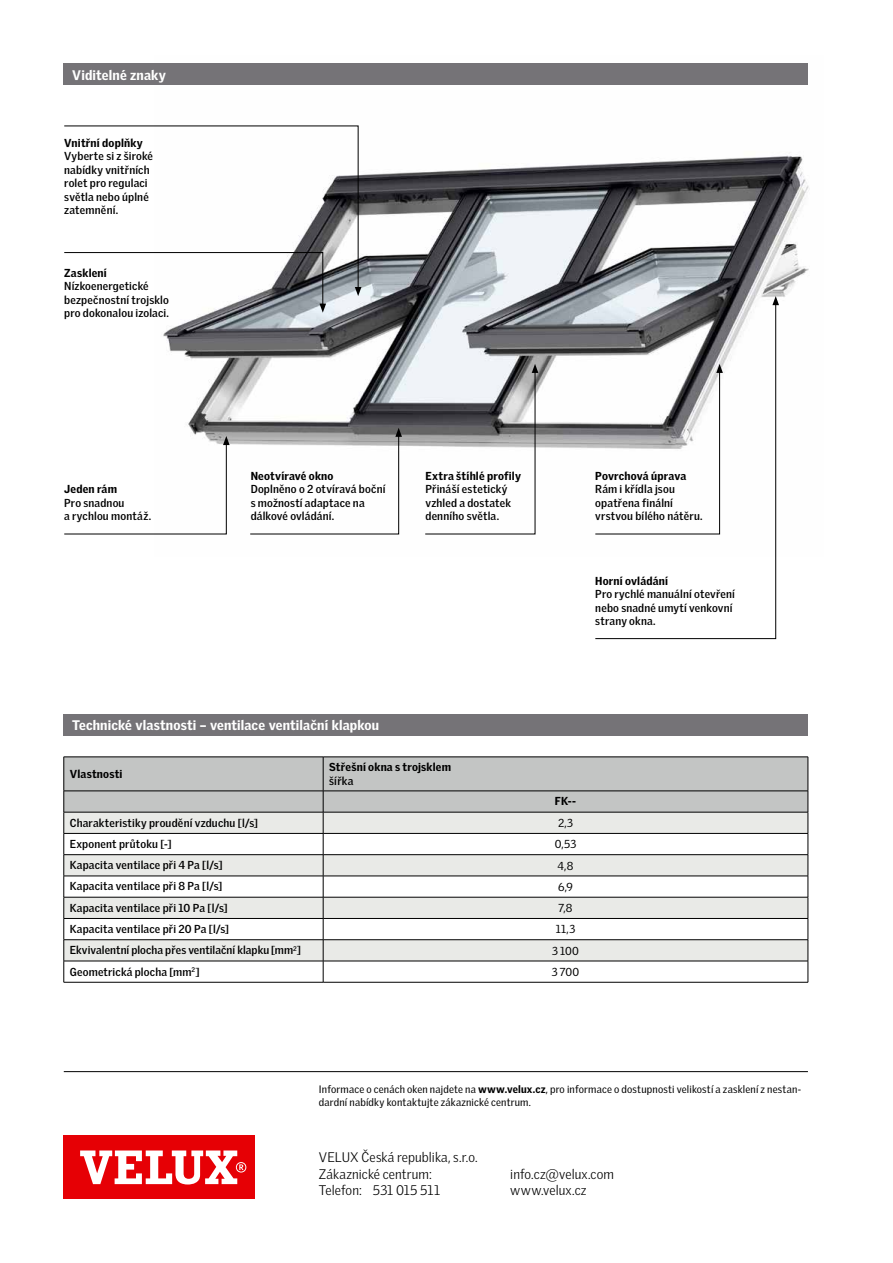
<style>
.page{position:relative;width:893px;height:1263px;background:#fff}
.page>*{position:absolute;margin:0;border:0;box-sizing:border-box;transform-origin:0 0}
.t1{font:300 13.5px/16.5px "Velux Gothic";letter-spacing:.01em;color:#000}
.t2{font:900 13.5px "Velux Gothic";letter-spacing:.01em;color:#fff}
.t3{font:700 11.25px/13.5px "Velux Gothic";letter-spacing:.015em;color:#000}
.t4{font:900 11.25px "Velux Gothic";letter-spacing:.015em;color:#000}
.t5{font:11.25px "Velux Gothic";letter-spacing:.02em;color:#000}
.t6{font:10.5px/13.5px "Velux Gothic";letter-spacing:.02em;color:#000}
.s1{font-weight:900}
</style>
<div class="page">
<div style="left:64px;top:1135px;width:191px;height:64px;background:#e60005"></div>
<svg style="left:80px;top:1150px;width:166px;height:34px"></svg>
<hr style="left:64px;top:1071px;width:744px;height:1px;background:#000">
<img style="left:155px;top:63px;width:654px;height:494px">
<div style="left:64px;top:64px;width:744px;height:21px;background:#757377"></div>
<svg style="left:64px;top:125px;width:295px;height:165px"></svg>
<svg style="left:355px;top:287px;width:6px;height:9px"></svg>
<svg style="left:64px;top:252px;width:262px;height:61px"></svg>
<svg style="left:64px;top:436px;width:166px;height:98px"></svg>
<svg style="left:250px;top:428px;width:152px;height:106px"></svg>
<svg style="left:425px;top:364px;width:113px;height:170px"></svg>
<svg style="left:595px;top:302px;width:181px;height:337px"></svg>
<svg style="left:772px;top:296px;width:7px;height:9px"></svg>
<div style="left:64px;top:714px;width:744px;height:21px;background:#757377"></div>
<svg style="left:64px;top:757px;width:745px;height:225px"></svg>
<hr style="left:64px;top:982px;width:259px;height:1px;background:#000">
<hr style="left:323px;top:982px;width:485px;height:1px;background:#000">
<p class="t2" style="left:72px;top:66px;width:95px">Viditelné znaky</p>
<p class="t4" style="left:64px;top:136px;width:80px">Vnitřní doplňky</p>
<p class="t3" style="left:64px;top:149px;width:90px">Vyberte si z široké nabídky vnitřních rolet pro regulaci světla nebo úplné zatemnění.</p>
<p class="t4" style="left:64px;top:266px;width:44px">Zasklení</p>
<p class="t3" style="left:64px;top:279px;width:106px">Nízkoenergetické bezpečnostní trojsklo pro dokonalou izolaci.</p>
<p class="t4" style="left:64px;top:482px;width:54px">Jeden rám</p>
<p class="t3" style="left:64px;top:496px;width:88px">Pro snadnou<br>a rychlou montáž.</p>
<p class="t4" style="left:251px;top:469px;width:84px">Neotvíravé okno</p>
<p class="t3" style="left:251px;top:482px;width:136px">Doplněno o 2 otvíravá boční s možností adaptace na dálkové ovládání.</p>
<p class="t4" style="left:425px;top:469px;width:97px">Extra štíhlé profily</p>
<p class="t3" style="left:425px;top:482px;width:87px">Přináší estetický vzhled a dostatek denního světla.</p>
<p class="t4" style="left:595px;top:469px;width:92px">Povrchová úprava</p>
<p class="t3" style="left:595px;top:482px;width:109px">Rám i křídla jsou opatřena finální vrstvou bílého nátěru.</p>
<p class="t4" style="left:595px;top:574px;width:74px">Horní ovládání</p>
<p class="t3" style="left:595px;top:587px;width:141px">Pro rychlé manuální otevření nebo snadné umytí venkovní strany okna.</p>
<p class="t2" style="left:72px;top:716px;width:309px">Technické vlastnosti – ventilace ventilační klapkou</p>
<p class="t4" style="left:70px;top:767px;width:54px">Vlastnosti</p>
<p class="t4" style="left:329px;top:760px;width:123px">Střešní okna s trojsklem</p>
<p class="t3" style="left:329px;top:774px;width:26px">šířka</p>
<p class="t4" style="left:555px;top:794px;width:23px">FK--</p>
<p class="t3" style="left:70px;top:816px;width:190px">Charakteristiky proudění vzduchu [l/s]</p>
<p class="t5" style="left:558px;top:816px;width:17px">2,3</p>
<p class="t3" style="left:70px;top:837px;width:103px">Exponent průtoku [-]</p>
<p class="t5" style="left:555px;top:838px;width:23px">0,53</p>
<p class="t3" style="left:70px;top:858px;width:154px">Kapacita ventilace při 4 Pa [l/s]</p>
<p class="t5" style="left:558px;top:859px;width:17px">4,8</p>
<p class="t3" style="left:70px;top:880px;width:154px">Kapacita ventilace při 8 Pa [l/s]</p>
<p class="t5" style="left:558px;top:880px;width:16px">6,9</p>
<p class="t3" style="left:70px;top:901px;width:159px">Kapacita ventilace při 10 Pa [l/s]</p>
<p class="t5" style="left:558px;top:901px;width:16px">7,8</p>
<p class="t3" style="left:70px;top:922px;width:161px">Kapacita ventilace při 20 Pa [l/s]</p>
<p class="t5" style="left:556px;top:923px;width:21px">11,3</p>
<p class="t3" style="left:70px;top:943px;width:233px">Ekvivalentní plocha přes ventilační klapku [mm<sup>2</sup>]</p>
<p class="t5" style="left:552px;top:944px;width:29px">3 100</p>
<p class="t3" style="left:70px;top:965px;width:131px">Geometrická plocha [mm<sup>2</sup>]</p>
<p class="t5" style="left:552px;top:965px;width:29px">3 700</p>
<p class="t6" style="left:319px;top:1082px;width:484px">Informace o cenách oken najdete na <span class="s1">www.velux.cz</span>, pro informace o dostupnosti velikostí a zasklení z nestan&shy;dardní nabídky kontaktujte zákaznické centrum.</p>
<p class="t1" style="left:319px;top:1149px;width:160px">VELUX Česká republika, s.r.o.<br>Zákaznické centrum:<br>Telefon: 531 015 511</p>
<p class="t1" style="left:510px;top:1165px;width:105px">info.cz@velux.com www.velux.cz</p>
</div>
